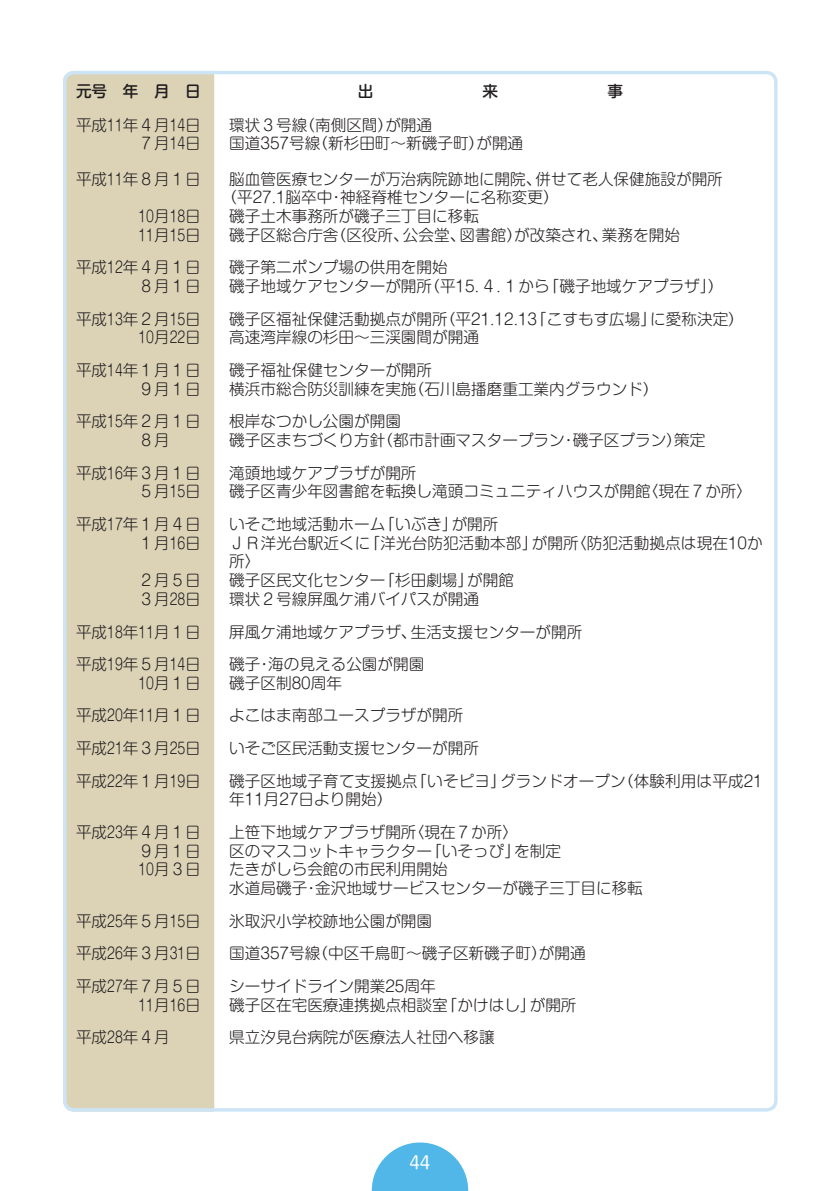
<style>
.page{position:relative;width:840px;height:1191px;background:#fff}
.page>*{position:absolute;margin:0;border:0;box-sizing:border-box;transform-origin:0 0}
.t1{font:17px "Shin M Go Pr 6";color:#fff}
.t2{font:300 15.6px/18.8px "Shin M Go Pro";color:#231f20}
.t3{font:300 15.6px/18.8px "Shin M Go Pro";color:#231f20;scale:.82 1}
.t4{font:500 15.6px "Shin M Go Pro";color:#231f20}
</style>
<div class="page">
<div style="left:63px;top:75px;width:151px;height:1036px;background:#dcd3b7"></div>
<svg style="left:371px;top:1142px;width:97px;height:49px"></svg>
<p class="t4" style="left:76px;top:78px;width:126px">元号　年　月　日</p>
<p class="t2" style="left:76px;top:114px;width:126px;line-height:18.2px;text-align:right">平成11年４月14日<br>７月14日</p>
<p class="t2" style="left:229px;top:114px;width:295px;line-height:18.2px">環状３号線（南側区間）が開通<br>国道357号線（新杉田町～新磯子町）が開通</p>
<p class="t2" style="left:76px;top:167px;width:126px">平成11年８月１日</p>
<p class="t3" style="left:138px;top:205px;width:78px">10月18日<br>11月15日</p>
<p class="t2" style="left:229px;top:167px;width:495px">脳血管医療センターが万治病院跡地に開院、併せて老人保健施設が開所</p>
<p class="t2" style="left:221px;top:186px;width:338px">（平27.1脳卒中・神経脊椎センターに名称変更）</p>
<p class="t2" style="left:229px;top:205px;width:251px">磯子土木事務所が磯子三丁目に移転</p>
<p class="t2" style="left:229px;top:223px;width:452px">磯子区総合庁舎（区役所、公会堂、図書館）が改築され、業務を開始</p>
<p class="t2" style="left:76px;top:256px;width:126px;text-align:right">平成12年４月１日<br>８月１日</p>
<p class="t2" style="left:229px;top:256px;width:495px">磯子第二ポンプ場の供用を開始<br>磯子地域ケアセンターが開所（平15.４.１から「磯子地域ケアプラザ」）</p>
<p class="t2" style="left:76px;top:307px;width:126px;text-align:right">平成13年２月15日<br>10月22日</p>
<p class="t2" style="left:229px;top:307px;width:516px">磯子区福祉保健活動拠点が開所（平21.12.13「こすもす広場」に愛称決定）高速湾岸線の杉田～三渓園間が開通</p>
<p class="t2" style="left:76px;top:359px;width:126px;text-align:right">平成14年１月１日<br>９月１日</p>
<p class="t2" style="left:229px;top:359px;width:430px">磯子福祉保健センターが開所<br>横浜市総合防災訓練を実施（石川島播磨重工業内グラウンド）</p>
<p class="t2" style="left:76px;top:410px;width:126px;text-align:right">平成15年２月１日<br>８月　　</p>
<p class="t2" style="left:229px;top:410px;width:477px">根岸なつかし公園が開園<br>磯子区まちづくり方針（都市計画マスタープラン・磯子区プラン）策定</p>
<p class="t2" style="left:76px;top:461px;width:126px;text-align:right">平成16年３月１日<br>５月15日</p>
<p class="t2" style="left:229px;top:461px;width:524px">滝頭地域ケアプラザが開所<br>磯子区青少年図書館を転換し滝頭コミュニティハウスが開館〈現在７か所〉</p>
<p class="t2" style="left:76px;top:513px;width:126px;text-align:right">平成17年１月４日<br>１月16日</p>
<p class="t2" style="left:138px;top:569px;width:64px">２月５日<br>３月28日</p>
<p class="t2" style="left:229px;top:513px;width:534px">いそご地域活動ホーム「いぶき」が開所<br>ＪＲ洋光台駅近くに「洋光台防犯活動本部」が開所〈防犯活動拠点は現在10か所〉<br>磯子区民文化センター「杉田劇場」が開館<br>環状２号線屏風ケ浦バイパスが開通</p>
<p class="t2" style="left:76px;top:620px;width:126px">平成18年11月１日</p>
<p class="t2" style="left:229px;top:620px;width:354px">屏風ケ浦地域ケアプラザ、生活支援センターが開所</p>
<p class="t2" style="left:76px;top:653px;width:126px;text-align:right">平成19年５月14日<br>10月１日</p>
<p class="t2" style="left:229px;top:653px;width:196px">磯子・海の見える公園が開園磯子区制80周年</p>
<p class="t2" style="left:76px;top:704px;width:126px">平成20年11月１日</p>
<p class="t2" style="left:229px;top:704px;width:235px">よこはま南部ユースプラザが開所</p>
<p class="t2" style="left:76px;top:737px;width:126px">平成21年３月25日</p>
<p class="t2" style="left:229px;top:737px;width:251px">いそご区民活動支援センターが開所</p>
<p class="t2" style="left:76px;top:769px;width:126px">平成22年１月19日</p>
<p class="t2" style="left:229px;top:769px;width:534px">磯子区地域子育て支援拠点「いそピヨ」グランドオープン（体験利用は平成21年11月27日より開始）</p>
<p class="t2" style="left:138px;top:821px;width:64px;text-align:justify;text-indent:-62px">平成23年４月１日９月１日10月３日</p>
<p class="t2" style="left:229px;top:821px;width:415px">上笹下地域ケアプラザ開所〈現在７か所〉<br>区のマスコットキャラクター「いそっぴ」を制定<br>たきがしら会館の市民利用開始<br>水道局磯子・金沢地域サービスセンターが磯子三丁目に移転</p>
<p class="t2" style="left:76px;top:909px;width:126px">平成25年５月15日</p>
<p class="t2" style="left:229px;top:909px;width:204px">氷取沢小学校跡地公園が開園</p>
<p class="t2" style="left:76px;top:942px;width:126px">平成26年３月31日</p>
<p class="t2" style="left:229px;top:942px;width:357px">国道357号線（中区千鳥町～磯子区新磯子町）が開通</p>
<p class="t2" style="left:76px;top:974px;width:126px;text-align:right">平成27年７月５日<br>11月16日</p>
<p class="t2" style="left:229px;top:974px;width:348px">シーサイドライン開業25周年<br>磯子区在宅医療連携拠点相談室「かけはし」が開所</p>
<p class="t2" style="left:76px;top:1026px;width:95px">平成28年４月</p>
<p class="t2" style="left:229px;top:1026px;width:267px">県立汐見台病院が医療法人社団へ移譲</p>
<p class="t1" style="left:409px;top:1149px;width:22px">44</p>
</div>
